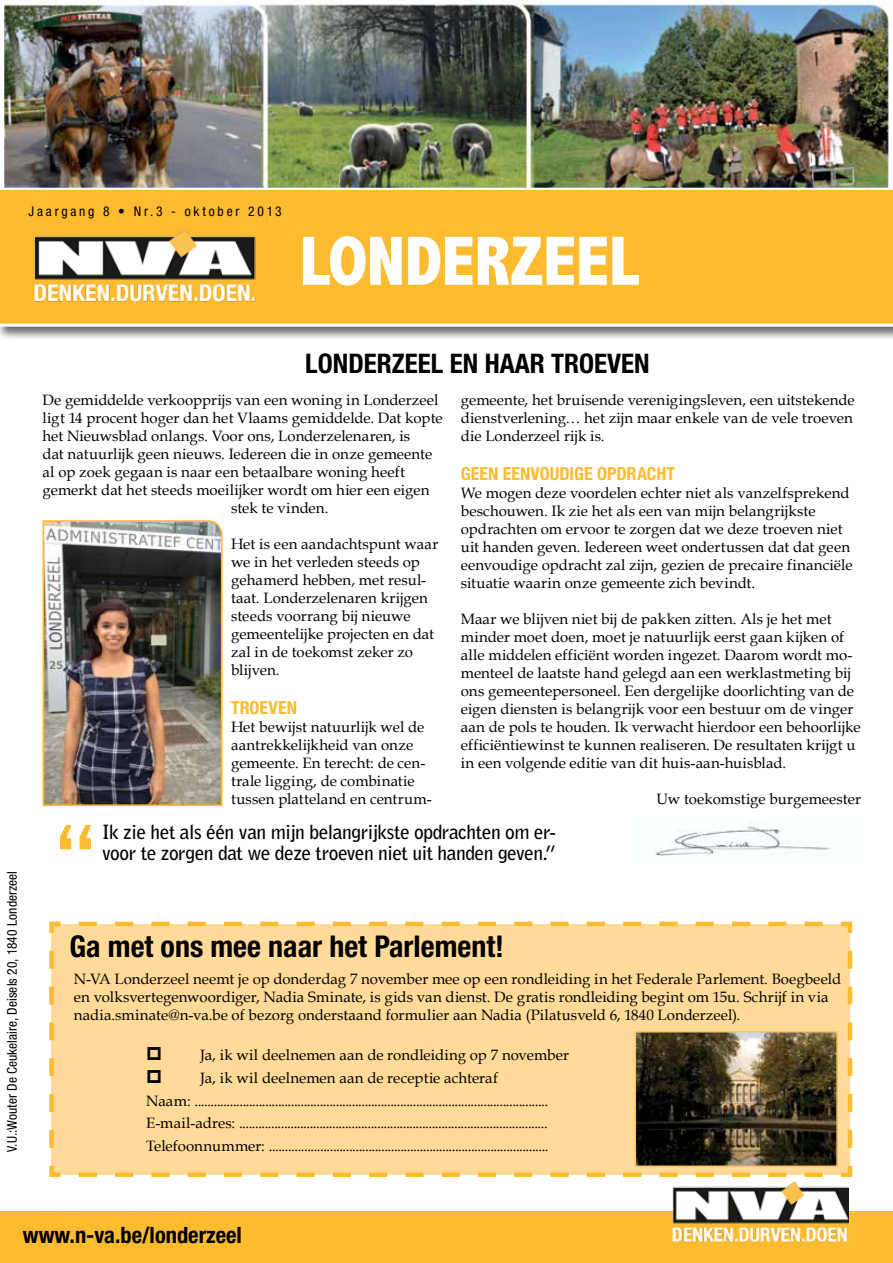
<style>
.page{position:relative;width:893px;height:1263px;background:#fff}
.page>*{position:absolute;margin:0;border:0;box-sizing:border-box;transform-origin:0 0}
.t1{font:900 73.5px "Bell Gothic Std";color:#fdbb30}
.t2{font:800 condensed 70.5px "Abadi";letter-spacing:-.005em;color:#fff}
.t3{font:700 condensed 30px "Helvetica Neue LT Std";color:#000}
.t4{font:700 condensed 27px "Helvetica Neue LT Std";color:#000}
.t5{font:700 condensed 22.5px "Helvetica Neue LT Std";color:#000}
.t6{font:700 19.5px "Bell Gothic Std";letter-spacing:-.025em;color:#000}
.t7{font:700 condensed 18px "Helvetica Neue LT Std";color:#fdbb30}
.t8{font:15px/18px "Book Antiqua";letter-spacing:.005em;color:#000}
.t9{font:condensed 13.5px "Helvetica Neue LT Std";letter-spacing:.01em;color:#000}
.t10{font:condensed 13.5px "Helvetica Neue LT Std";letter-spacing:.205em;color:#000}
</style>
<div class="page">
<img style="left:4px;top:0;width:885px;height:188px">
<div style="left:0;top:1211px;width:893px;height:52px;background:#fdbb30"></div>
<img style="left:672px;top:1182px;width:177px;height:61px">
<img style="left:42px;top:520px;width:181px;height:287px">
<div style="left:0;top:188px;width:893px;height:153px;background:#000;opacity:.6"></div>
<div style="left:0;top:191px;width:893px;height:134px;background:#fdbb30"></div>
<hr style="left:0;top:324px;width:893px;height:3px;background:#fff">
<img style="left:33px;top:230px;width:223px;height:72px">
<img style="left:652px;top:822px;width:180px;height:34px">
<div style="left:49px;top:921px;width:804px;height:256px;background:#ffda98"></div>
<img style="left:638px;top:1034px;width:197px;height:130px">
<div style="left:635px;top:1031px;width:203px;height:136px;border:2px solid #fec75f"></div>
<svg style="left:148px;top:1047px;width:13px;height:13px"></svg>
<svg style="left:148px;top:1070px;width:13px;height:13px"></svg>
<p class="t10" style="left:28px;top:203px;width:255px">Jaargang 8 • Nr.3 - oktober 2013</p>
<h2 class="t2" style="left:300px;top:220px;width:340px">LONDERZEEL</h2>
<p class="t9" style="left:4px;top:1152px;width:283px;rotate:-90deg">V.U.:Wouter De Ceukelaire, Deisels 20, 1840 Londerzeel</p>
<h3 class="t4" style="left:305px;top:347px;width:346px">LONDERZEEL EN HAAR TROEVEN</h3>
<p class="t8" style="left:43px;top:390px;width:397px">De gemiddelde verkoopprijs van een woning in Londerzeel</p>
<p class="t8" style="left:43px;top:408px;width:402px">ligt 14 procent hoger dan het Vlaams gemiddelde. Dat kopte</p>
<p class="t8" style="left:43px;top:426px;width:369px">het Nieuwsblad onlangs. Voor ons, Londerzelenaren, is</p>
<p class="t8" style="left:43px;top:444px;width:391px">dat natuurlijk geen nieuws. Iedereen die in onze gemeente</p>
<p class="t8" style="left:43px;top:462px;width:364px">al op zoek gegaan is naar een betaalbare woning heeft</p>
<p class="t8" style="left:43px;top:480px;width:388px">gemerkt dat het steeds moeilijker wordt om hier een eigen</p>
<p class="t8" style="left:231px;top:498px;width:99px">stek te vinden.</p>
<p class="t8" style="left:231px;top:534px;width:209px">Het is een aandachtspunt waar we in het verleden steeds op gehamerd hebben, met resul&shy;taat. Londerzelenaren krijgen steeds voorrang bij nieuwe gemeentelijke projecten en dat zal in de toekomst zeker zo blijven.</p>
<p class="t7" style="left:231px;top:696px;width:67px">TROEVEN</p>
<p class="t8" style="left:231px;top:717px;width:202px">Het bewijst natuurlijk wel de aantrekkelijkheid van onze gemeente. En terecht: de cen&shy;trale ligging, de combinatie tussen platteland en centrum-</p>
<p class="t8" style="left:461px;top:390px;width:395px;text-align:justify">gemeente, het bruisende verenigingsleven, een uitstekende dienstverlening… het zijn maar enkele van de vele troeven die Londerzeel rijk is.</p>
<p class="t7" style="left:461px;top:462px;width:216px">GEEN EENVOUDIGE OPDRACHT</p>
<p class="t8" style="left:461px;top:483px;width:393px">We mogen deze voordelen echter niet als vanzelfsprekend beschouwen. Ik zie het als een van mijn belangrijkste opdrachten om ervoor te zorgen dat we deze troeven niet uit handen geven. Iedereen weet ondertussen dat dat geen eenvoudige opdracht zal zijn, gezien de precaire financiële situatie waarin onze gemeente zich bevindt.</p>
<p class="t8" style="left:461px;top:609px;width:401px">Maar we blijven niet bij de pakken zitten. Als je het met minder moet doen, moet je natuurlijk eerst gaan kijken of alle middelen efficiënt worden ingezet. Daarom wordt mo&shy;menteel de laatste hand gelegd aan een werklastmeting bij ons gemeentepersoneel. Een dergelijke doorlichting van de eigen diensten is belangrijk voor een bestuur om de vinger aan de pols te houden. Ik verwacht hierdoor een behoorlijke efficiëntiewinst te kunnen realiseren. De resultaten krijgt u in een volgende editie van dit huis-aan-huisblad.</p>
<p class="t8" style="left:656px;top:789px;width:206px">Uw toekomstige burgemeester</p>
<h3 class="t6" style="left:102px;top:820px;width:455px">Ik zie het als één van mijn belangrijkste opdrachten om er-</h3>
<h1 class="t1" style="left:55px;top:810px;width:42px">“</h1>
<h3 class="t6" style="left:102px;top:841px;width:456px">voor te zorgen dat we deze troeven niet uit handen geven.”</h3>
<h3 class="t3" style="left:70px;top:928px;width:436px">GA MET ONS MEE NAAR HET PARLEMENT!</h3>
<p class="t8" style="left:74px;top:969px;width:769px">N-VA Londerzeel neemt je op donderdag 7 november mee op een rondleiding in het Federale Parlement. Boegbeeld en volksvertegenwoordiger, Nadia Sminate, is gids van dienst. De gratis rondleiding begint om 15u. Schrijf in via nadia.sminate@n-va.be of bezorg onderstaand formulier aan Nadia (Pilatusveld 6, 1840 Londerzeel).</p>
<p class="t8" style="left:200px;top:1046px;width:370px">Ja, ik wil deelnemen aan de rondleiding op 7 november</p>
<p class="t8" style="left:200px;top:1068px;width:299px">Ja, ik wil deelnemen aan de receptie achteraf</p>
<p class="t8" style="left:146px;top:1091px;width:404px">Naam: ..............................................................................................................</p>
<p class="t8" style="left:146px;top:1113px;width:403px">E-mail-adres: ................................................................................................</p>
<p class="t8" style="left:146px;top:1136px;width:404px">Telefoonnummer: .......................................................................................</p>
<h3 class="t5" style="left:23px;top:1221px;width:221px">WWW.N-VA.BE/LONDERZEEL</h3>
</div>
